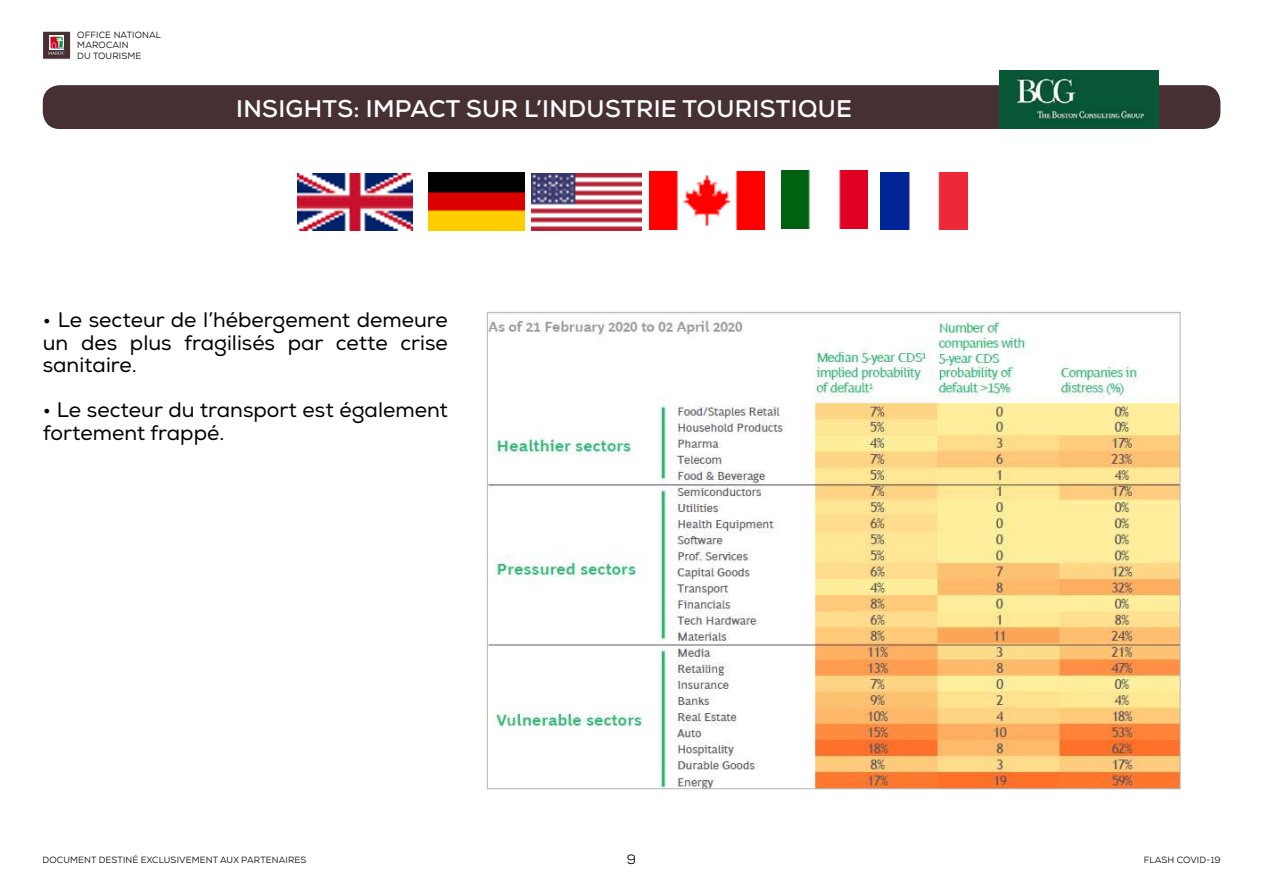
<style>
.page{position:relative;width:1263px;height:893px;background:#fff}
.page>*{position:absolute;margin:0;border:0;box-sizing:border-box;transform-origin:0 0}
.t1{font:700 24px "Nexa";letter-spacing:.015em;color:#fff}
.t2{font:21px/22.5px "Nexa";color:#000;text-align:justify}
.t3{font:13.5px "Nexa";color:#000}
.t4{font:9px/10.8px "Nexa";letter-spacing:.015em;color:#000}
</style>
<div class="page">
<div style="left:43px;top:31px;width:28px;height:28px;background:#463031;border:1px solid #fff"></div>
<svg style="left:50px;top:36px;width:14px;height:1px"></svg>
<svg style="left:48px;top:37px;width:16px;height:18px"></svg>
<div style="left:43px;top:85px;width:1177px;height:44px;background:#463031;border-radius:17px"></div>
<img style="left:1000px;top:71px;width:158px;height:57px">
<img style="left:531px;top:173px;width:110px;height:58px">
<img style="left:297px;top:173px;width:115px;height:58px">
<img style="left:781px;top:171px;width:86px;height:58px">
<img style="left:429px;top:173px;width:96px;height:57px">
<img style="left:650px;top:172px;width:115px;height:57px">
<img style="left:881px;top:172px;width:86px;height:58px">
<img style="left:489px;top:314px;width:689px;height:473px">
<p class="t4" style="left:77px;top:29px;width:85px">OFFICE NATIONAL<br>MAROCAIN<br>DU TOURISM E</p>
<p class="t1" style="left:236px;top:94px;width:617px">INSIGHTS: I MPACT SUR L’I NDUSTRI E TOURISTIQUE</p>
<p class="t2" style="left:43px;top:309px;width:407px">• Le secteur de l’hébergement demeure un des plus fragilisés par cette crise sanitaire.</p>
<p class="t2" style="left:43px;top:399px;width:407px">• Le secteur du transport est également fortement frappé.</p>
<p class="t4" style="left:43px;top:854px;width:265px">DOCUM ENT DESTIN É EXCLUSIVEM ENT AUX PARTENAIRES</p>
<p class="t3" style="left:627px;top:850px;width:11px">9</p>
<p class="t4" style="left:1144px;top:854px;width:78px">FLASH COVID -19</p>
</div>
